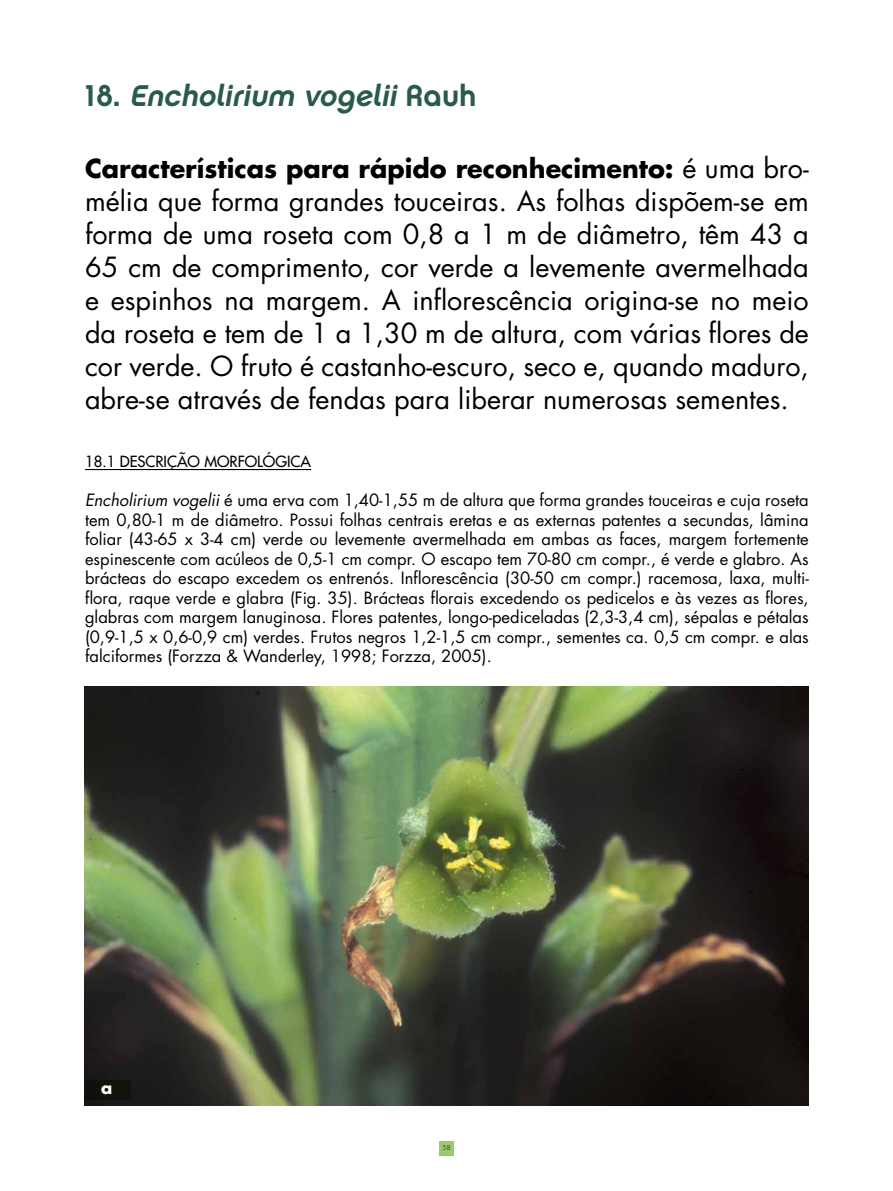
<style>
.page{position:relative;width:893px;height:1191px;background:#fff}
.page>*{position:absolute;margin:0;border:0;box-sizing:border-box;transform-origin:0 0}
.t1{font:italic 30px "Chalet New York Nineteen Seventy";color:#295b47}
.t2{font:27px/33px "Futura";color:#000;text-align:justify}
.t3{font:700 25.5px "Futura";color:#000}
.t4{font:16.5px/19.5px "Futura";color:#000;text-align:justify}
.t5{font:700 16.5px "Futura";color:#fff}
.t6{font:15px "Futura";color:#000}
.t7{font:7.5px "Futura Lgt";color:#000}
.s1{font-style:normal}
.s2{font-weight:400;font-size:27px}
.s3{font-style:italic}
</style>
<div class="page">
<div style="left:439px;top:1141px;width:15px;height:14px;background:#9dc86d"></div>
<hr style="left:85px;top:469px;width:226px;height:1px;background:#000">
<img style="left:85px;top:687px;width:723px;height:419px">
<div style="left:85px;top:1080px;width:45px;height:20px;background:#0f130a"></div>
<h1 class="t1" style="left:85px;top:77px;width:393px"><span class="s1">1 8 .</span> Encholirium vogelii <span class="s1">R a u h</span></h1>
<h3 class="t3" style="left:85px;top:150px;width:725px">Características para rápido reconhecimento: <span class="s2">é uma bro-</span></h3>
<p class="t2" style="left:85px;top:184px;width:725px">mélia que forma grandes touceiras. As folhas dispõem-se em forma de uma roseta com 0,8 a 1 m de diâmetro, têm 43 a 65 cm de comprimento, cor verde a levemente avermelhada e espinhos na margem. A inflorescência origina-se no meio da roseta e tem de 1 a 1,30 m de altura, com várias flores de cor verde. O fruto é castanho-escuro, seco e, quando maduro, abre-se através de fendas para liberar numerosas sementes.</p>
<p class="t6" style="left:85px;top:452px;width:227px">18.1 DESCRIÇÃO MORFOLÓGICA</p>
<p class="t4" style="left:85px;top:490px;width:725px"><span class="s3">Encholirium vogelii</span> é uma erva com 1,40-1,55 m de altura que forma grandes touceiras e cuja roseta tem 0,80-1 m de diâmetro. Possui folhas centrais eretas e as externas patentes a secundas, lâmina foliar (43-65 x 3-4 cm) verde ou levemente avermelhada em ambas as faces, margem fortemente espinescente com acúleos de 0,5-1 cm compr. O escapo tem 70-80 cm compr., é verde e glabro. As brácteas do escapo excedem os entrenós. Inflorescência (30-50 cm compr.) racemosa, laxa, multi&shy;flora, raque verde e glabra (Fig. 35). Brácteas florais excedendo os pedicelos e às vezes as flores, glabras com margem lanuginosa. Flores patentes, longo-pediceladas (2,3-3,4 cm), sépalas e pétalas (0,9-1,5 x 0,6-0,9 cm) verdes. Frutos negros 1,2-1,5 cm compr., sementes ca. 0,5 cm compr. e alas falciformes (Forzza &amp; Wanderley, 1998; Forzza, 2005).</p>
<p class="t5" style="left:101px;top:1076px;width:13px">a</p>
<p class="t7" style="left:442px;top:1142px;width:10px">58</p>
</div>
